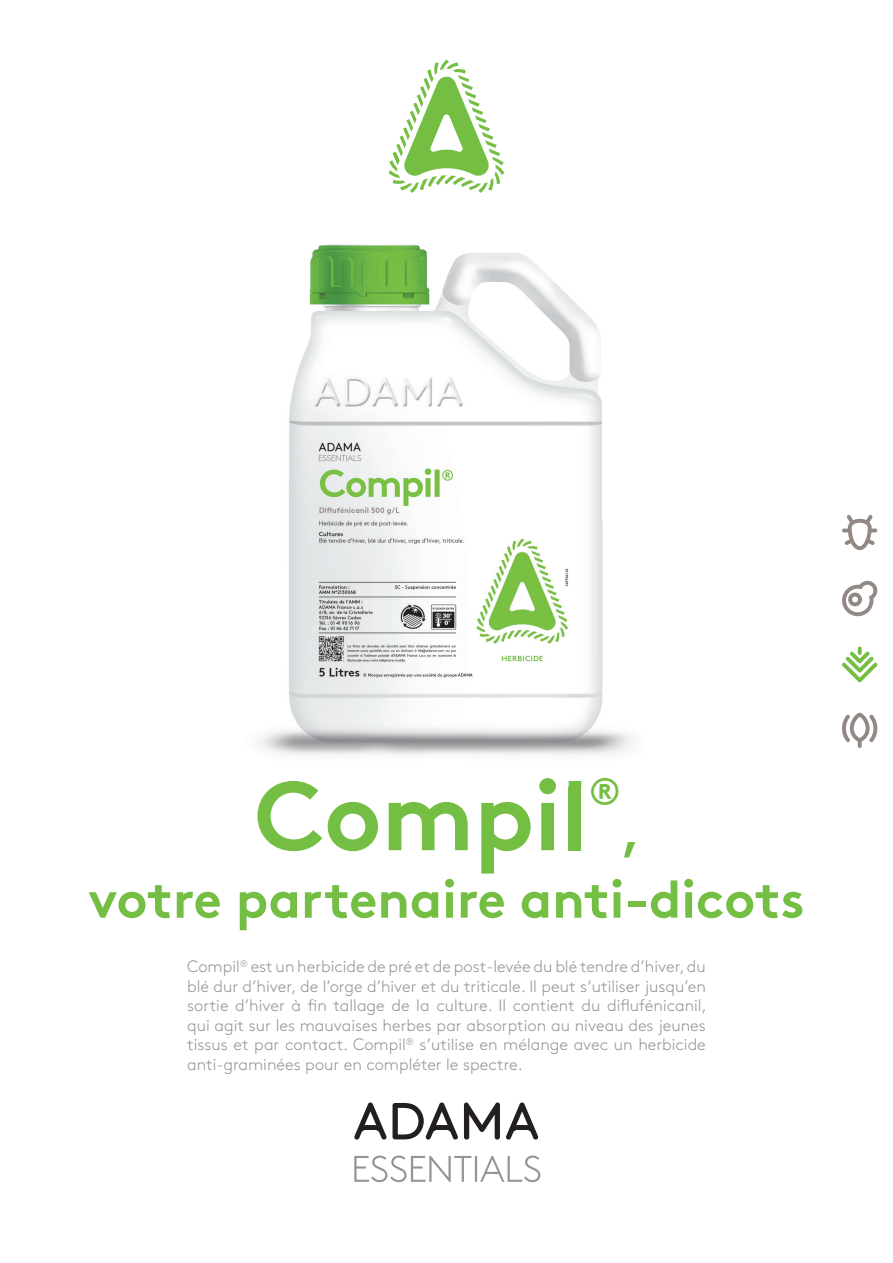
<style>
.page{position:relative;width:893px;height:1263px;background:#fff}
.page>*{position:absolute;margin:0;border:0;box-sizing:border-box;transform-origin:0 0}
.t1{font:700 97.5px "Brown Std";color:#74bf43}
.t2{font:700 52.5px/67.5px "Brown Std";color:#74bf43}
.t3{font:700 39px "Brown Std";color:#74bf43}
.t4{font:300 16.5px/19.5px "Brown Std";color:#939598;text-align:justify}
</style>
<div class="page">
<svg style="left:354px;top:1102px;width:184px;height:38px"></svg>
<svg style="left:354px;top:1155px;width:186px;height:27px"></svg>
<svg style="left:842px;top:581px;width:35px;height:35px"></svg>
<svg style="left:842px;top:646px;width:36px;height:36px"></svg>
<svg style="left:842px;top:515px;width:35px;height:35px"></svg>
<svg style="left:842px;top:713px;width:35px;height:35px"></svg>
<img style="left:260px;top:244px;width:372px;height:542px">
<img style="left:260px;top:778px;width:321px;height:8px">
<img style="left:591px;top:778px;width:28px;height:8px">
<svg style="left:389px;top:60px;width:115px;height:133px"></svg>
<h1 class="t1" style="left:255px;top:756px;width:336px">Compil</h1>
<h3 class="t3" style="left:589px;top:768px;width:34px">®</h3>
<h2 class="t2" style="left:88px;top:798px;width:718px;text-indent:533px">,<br>votre partenaire anti-dicots</h2>
<p class="t4" style="left:187px;top:957px;width:521px">Compil<sup>®</sup> est un herbicide de pré et de post-levée du blé tendre d’hiver, du blé dur d’hiver, de l’orge d’hiver et du triticale. Il peut s’utiliser jusqu’en sortie d’hiver à fin tallage de la culture. Il contient du diflufénicanil, qui agit sur les mauvaises herbes par absorption au niveau des jeunes tissus et par contact. Compil<sup>®</sup> s’utilise en mélange avec un herbicide anti-graminées pour en compléter le spectre.</p>
</div>
